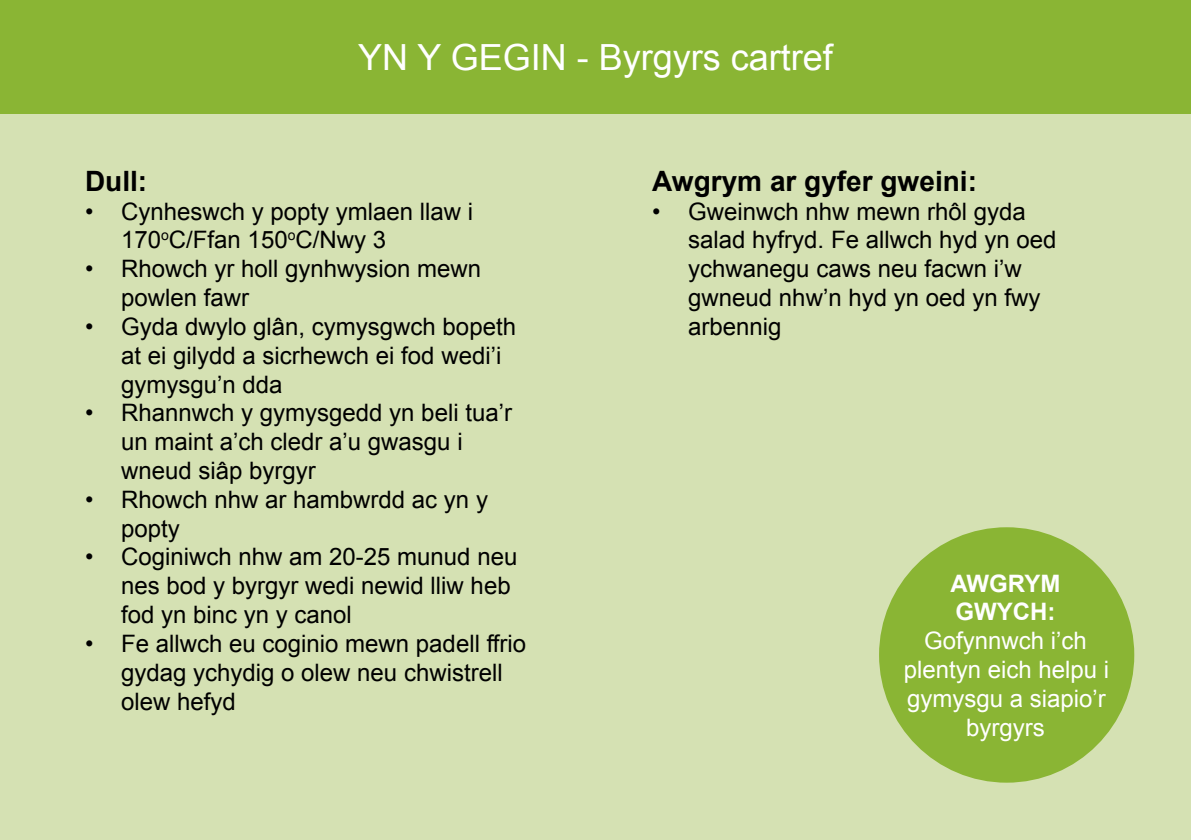
<style>
.page{position:relative;width:1191px;height:840px;background:#fff}
.page>*{position:absolute;margin:0;border:0;box-sizing:border-box;transform-origin:0 0}
.t1{font:36px "Arial";color:#fff}
.t2{font:700 28px "Arial";color:#000}
.t3{font:24px/28.8px "Arial";color:#000}
.t4{font:24px/28.8px "Arial";color:#fff;text-align:center}
.s1{font-weight:700}
</style>
<div class="page">
<div style="left:0;top:113px;width:1191px;height:726px;background:#d5e1b3"></div>
<div style="left:0;top:0;width:1191px;height:113px;background:#8ab534"></div>
<div style="left:879px;top:527px;width:255px;height:255px;background:#8ab534;border-radius:50%"></div>
<h1 class="t1" style="left:358px;top:34px;width:476px">YN Y GEGIN - Byrgyrs cartref</h1>
<p class="t2" style="left:85px;top:162px;width:64px">Dull:</p>
<p class="t3" style="left:121px;top:197px;width:354px;text-indent:-36px">• Cynheswch y popty ymlaen llaw i<br>170<sup>o</sup>C/Ffan 150<sup>o</sup>C/Nwy 3</p>
<p class="t3" style="left:121px;top:254px;width:362px;text-indent:-36px">• Rhowch yr holl gynhwysion mewn powlen fawr</p>
<p class="t3" style="left:121px;top:312px;width:396px;text-indent:-36px">• Gyda dwylo glân, cymysgwch bopeth at ei gilydd a sicrhewch ei fod wedi’i gymysgu’n dda</p>
<p class="t3" style="left:121px;top:398px;width:392px;text-indent:-36px">• Rhannwch y gymysgedd yn beli tua’r un maint a’ch cledr a’u gwasgu i wneud siâp byrgyr</p>
<p class="t3" style="left:121px;top:485px;width:368px;text-indent:-36px">• Rhowch nhw ar hambwrdd ac yn y popty</p>
<p class="t3" style="left:121px;top:542px;width:398px;text-indent:-36px">• Coginiwch nhw am 20-25 munud neu nes bod y byrgyr wedi newid lliw heb fod yn binc yn y canol</p>
<p class="t3" style="left:121px;top:629px;width:407px;text-indent:-36px">• Fe allwch eu coginio mewn padell ffrio gydag ychydig o olew neu chwistrell olew hefyd</p>
<p class="t2" style="left:652px;top:162px;width:326px">Awgrym ar gyfer gweini:</p>
<p class="t3" style="left:688px;top:197px;width:370px;text-indent:-36px">• Gweinwch nhw mewn rhôl gyda salad hyfryd. Fe allwch hyd yn oed ychwanegu caws neu facwn i’w gwneud nhw’n hyd yn oed yn fwy arbennig</p>
<p class="t4" style="left:903px;top:568px;width:207px"><span class="s1">AWGRYM<br>GWYCH:<br></span>Gofynnwch i’ch plentyn eich helpu i gymysgu a siapio’r byrgyrs</p>
</div>
